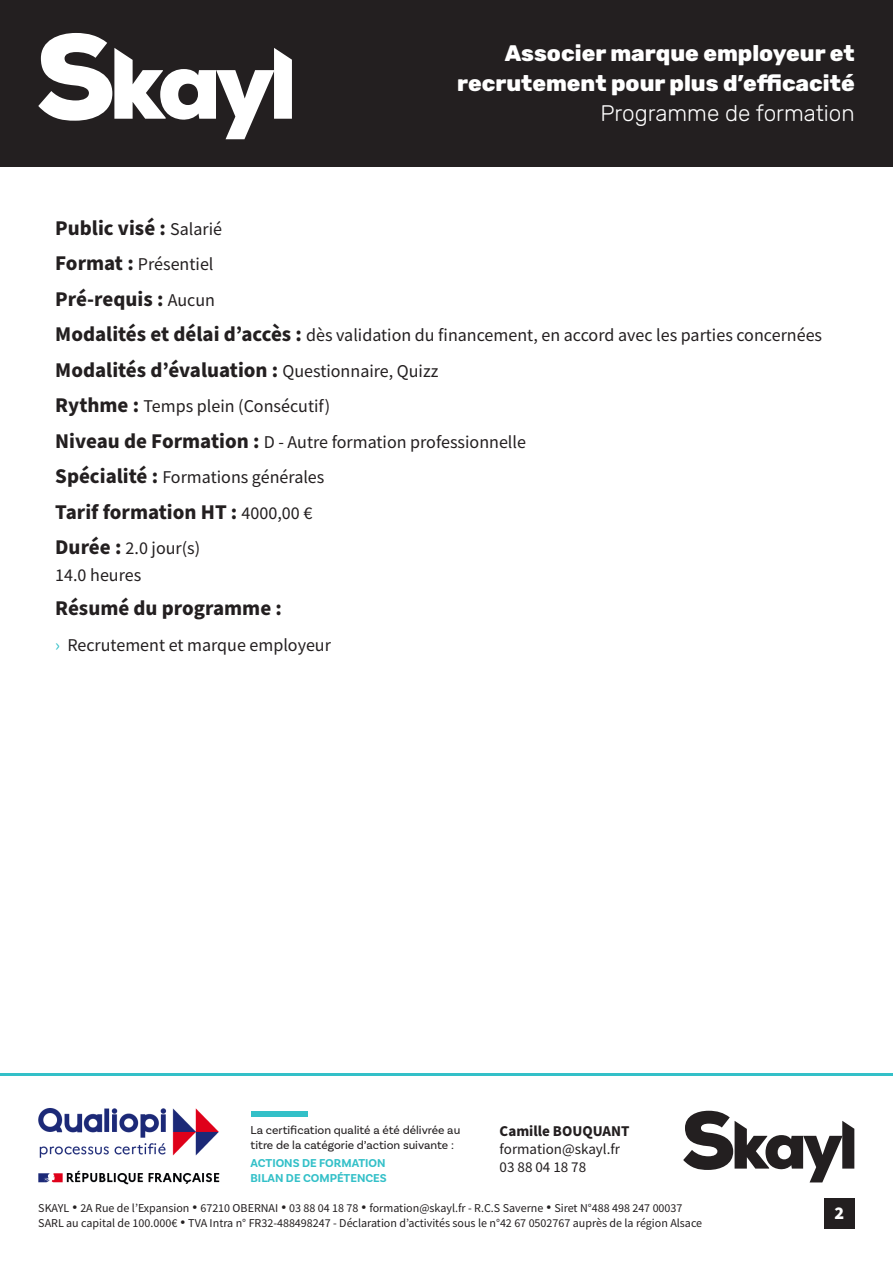
<style>
.page{position:relative;width:893px;height:1263px;background:#fff}
.page>*{position:absolute;margin:0;border:0;box-sizing:border-box;transform-origin:0 0}
.t1{font:800 22.5px/30px "Rubik";color:#fff;text-align:right}
.t2{font:300 22.5px "Rubik";color:#fff}
.t3{font:700 21px "Source Sans Pro";color:#231f20}
.t4{font:18px/35.5px "Source Sans Pro";color:#231f20}
.t5{font:900 18px "Source Sans Pro";color:#fff}
.t6{font:15px/18px "Source Sans Pro";color:#231f20}
.t7{font:700 15px "Source Sans Pro";color:#231f20}
.t8{font:12px/14.4px "Source Sans Pro";color:#231f20}
.t9{font:12px/15px "Basic Sans";color:#231f20}
.t10{font:700 12px/15px "Basic Sans";color:#33c0c8}
.s1{font-weight:400;font-size:18px}
.s2{font-weight:700;font-size:21px}
.s3{color:#33c0c8}
.s4{font-family:"Arca Majora 3";font-weight:800}
</style>
<div class="page">
<div style="left:0;top:0;width:893px;height:167px;background:#231f20"></div>
<svg style="left:38px;top:33px;width:254px;height:106px"></svg>
<div style="left:824px;top:1198px;width:31px;height:31px;background:#231f20"></div>
<img style="left:38px;top:1108px;width:182px;height:77px">
<div style="left:251px;top:1111px;width:56px;height:5px;background:#33c0c8"></div>
<svg style="left:683px;top:1111px;width:171px;height:71px"></svg>
<hr style="left:0;top:1074px;width:893px;height:2px;background:#33c0c8">
<p class="t1" style="left:457px;top:39px;width:399px">Associer marque employeur et recrutement pour plus d’efficacité</p>
<p class="t2" style="left:600px;top:101px;width:256px">Programme de formation</p>
<p class="t3" style="left:55px;top:214px;width:168px">Public visé : <span class="s1">Salarié</span></p>
<p class="t4" style="left:55px;top:246px;width:160px"><span class="s2">Format :</span> Présentiel</p>
<p class="t3" style="left:55px;top:285px;width:161px">Pré-requis : <span class="s1">Aucun</span></p>
<p class="t4" style="left:55px;top:317px;width:768px"><span class="s2">Modalités et délai d’accès :</span> dès validation du financement, en accord avec les parties concernées</p>
<p class="t3" style="left:55px;top:356px;width:385px">Modalités d’évaluation : <span class="s1">Questionnaire, Quizz</span></p>
<p class="t4" style="left:55px;top:388px;width:472px"><span class="s2">Rythme :</span> Temps plein (Consécutif)<br><span class="s2">Niveau de Formation :</span> D - Autre formation professionnelle<br><span class="s2">Spécialité :</span> Formations générales</p>
<p class="t3" style="left:55px;top:498px;width:259px">Tarif formation HT : <span class="s1">4000,00 €</span></p>
<p class="t4" style="left:55px;top:535px;width:147px;line-height:27px"><span class="s2">Durée :</span> 2.0 jour(s)<br>14.0 heures</p>
<p class="t3" style="left:55px;top:594px;width:228px">Résumé du programme :</p>
<p class="t4" style="left:55px;top:627px;width:277px"><span class="s3">›</span> Recrutement et marque employeur</p>
<p class="t9" style="left:251px;top:1122px;width:211px">La certification qualité a été délivrée au titre de la catégorie d’action suivante :</p>
<p class="t10" style="left:251px;top:1155px;width:138px">ACTIONS DE FORMATION<br>BILAN DE COMPÉTENCES</p>
<p class="t7" style="left:500px;top:1121px;width:131px">Camille BOUQUANT</p>
<p class="t6" style="left:500px;top:1140px;width:122px">formation@skayl.fr<br>03 88 04 18 78</p>
<p class="t8" style="left:38px;top:1201px;width:665px">SKAYL <span class="s4">•</span> 2A Rue de l’Expansion <span class="s4">•</span> 67210 OBERNAI <span class="s4">•</span> 03 88 04 18 78 <span class="s4">•</span> formation@skayl.fr - R.C.S Saverne <span class="s4">•</span> Siret N°488 498 247 00037<br>SARL au capital de 100.000€ <span class="s4">•</span> TVA Intra n° FR32-488498247 - Déclaration d’activités sous le n°42 67 0502767 auprès de la région Alsace</p>
<p class="t5" style="left:835px;top:1201px;width:11px">2</p>
</div>
